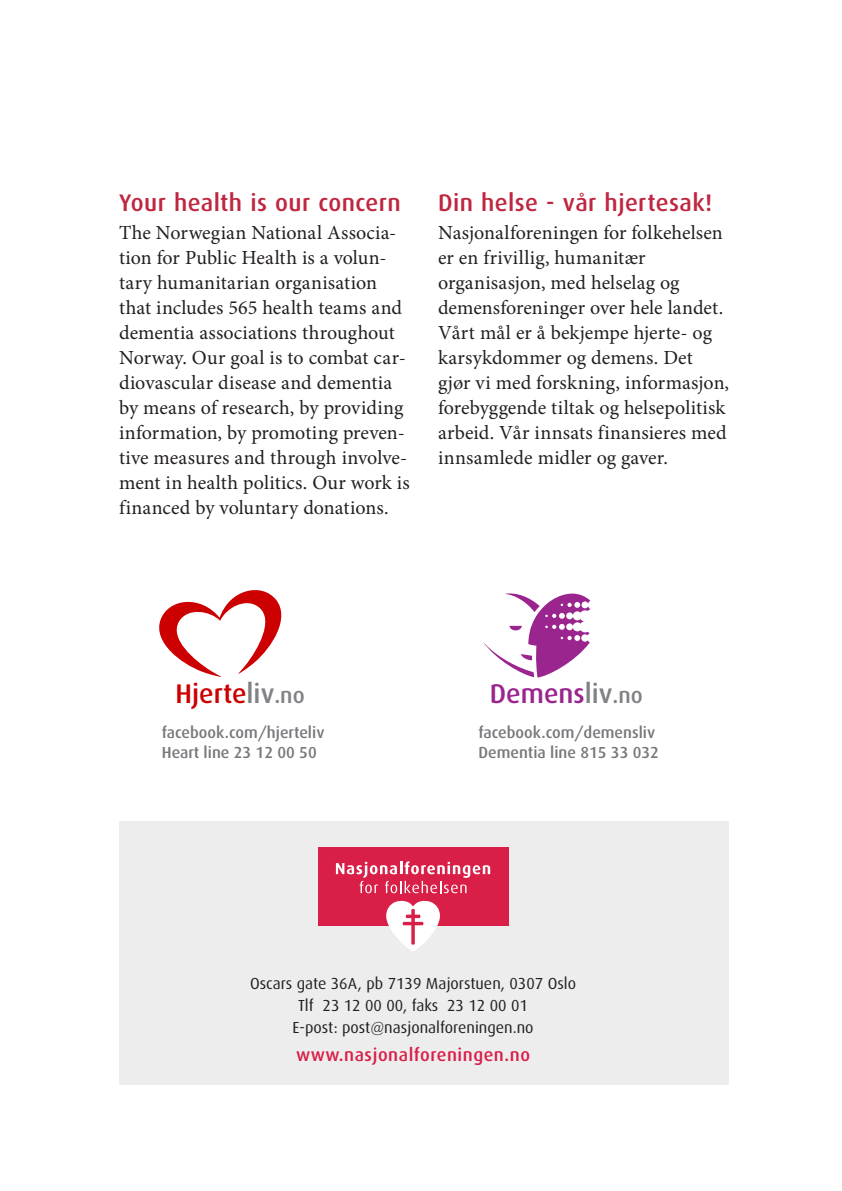
<style>
.page{position:relative;width:842px;height:1191px;background:#fff}
.page>*{position:absolute;margin:0;border:0;box-sizing:border-box;transform-origin:0 0}
.t1{font:500 27px "Dax";color:#c00}
.t2{font:500 27px "Dax";color:#9a258f}
.t3{font:500 24px "Dax";letter-spacing:.02em;color:#bf2640}
.t4{font:20px/25px "Minion Pro";letter-spacing:.005em;color:#231f20}
.t5{font:500 18px "Dax";letter-spacing:.03em;color:#d91e47}
.t6{font:16px/22px "Dax";color:#231f20;text-align:center}
.t7{font:500 16px/20px "Dax";color:#76787b}
.s1{color:#808285}
.s2{font-size:22.4px;color:#808285}
</style>
<div class="page">
<div style="left:119px;top:821px;width:610px;height:263px;background:#ededee"></div>
<div style="left:318px;top:847px;width:190px;height:78px;background:#d91e47"></div>
<svg style="left:386px;top:900px;width:54px;height:51px"></svg>
<svg style="left:336px;top:861px;width:154px;height:32px"></svg>
<svg style="left:159px;top:590px;width:123px;height:87px"></svg>
<svg style="left:483px;top:593px;width:108px;height:84px"></svg>
<p class="t3" style="left:119px;top:189px;width:283px">Your health is our concern</p>
<p class="t4" style="left:119px;top:220px;width:292px">The Norwegian National Associa&shy;tion for Public Health is a volun&shy;tary humanitarian organisation that includes 565 health teams and dementia associations throughout Norway. Our goal is to combat car&shy;diovascular disease and dementia by means of research, by providing information, by promoting preven&shy;tive measures and through involve&shy;ment in health politics. Our work is financed by voluntary donations.</p>
<p class="t3" style="left:438px;top:189px;width:276px">Din helse - vår hjertesak!</p>
<p class="t4" style="left:438px;top:220px;width:293px">Nasjonalforeningen for folkehelsen er en frivillig, humanitær organisasjon, med helselag og demensforeninger over hele landet.<br>Vårt mål er å bekjempe hjerte- og karsykdommer og demens. Det gjør vi med forskning, informasjon, forebyggende tiltak og helsepolitisk arbeid. Vår innsats finansieres med innsamlede midler og gaver.</p>
<h1 class="t1" style="left:176px;top:678px;width:131px">Hjerte<span class="s1">liv</span><span class="s2">.no</span></h1>
<h1 class="t2" style="left:490px;top:678px;width:155px">Demens<span class="s1">liv</span><span class="s2">.no</span></h1>
<p class="t7" style="left:162px;top:722px;width:164px">facebook.com/hjerteliv<br>Heart line 23 12 00 50</p>
<p class="t7" style="left:478px;top:722px;width:182px">facebook.com/demensliv<br>Dementia line 815 33 032</p>
<p class="t6" style="left:250px;top:973px;width:327px">Oscars gate 36A, pb 7139 Majorstuen, 0307 Oslo<br>Tlf 23 12 00 00, faks 23 12 00 01<br>E-post: post@nasjonalforeningen.no</p>
<p class="t5" style="left:296px;top:1044px;width:235px">www.nasjonalforeningen.no</p>
</div>
